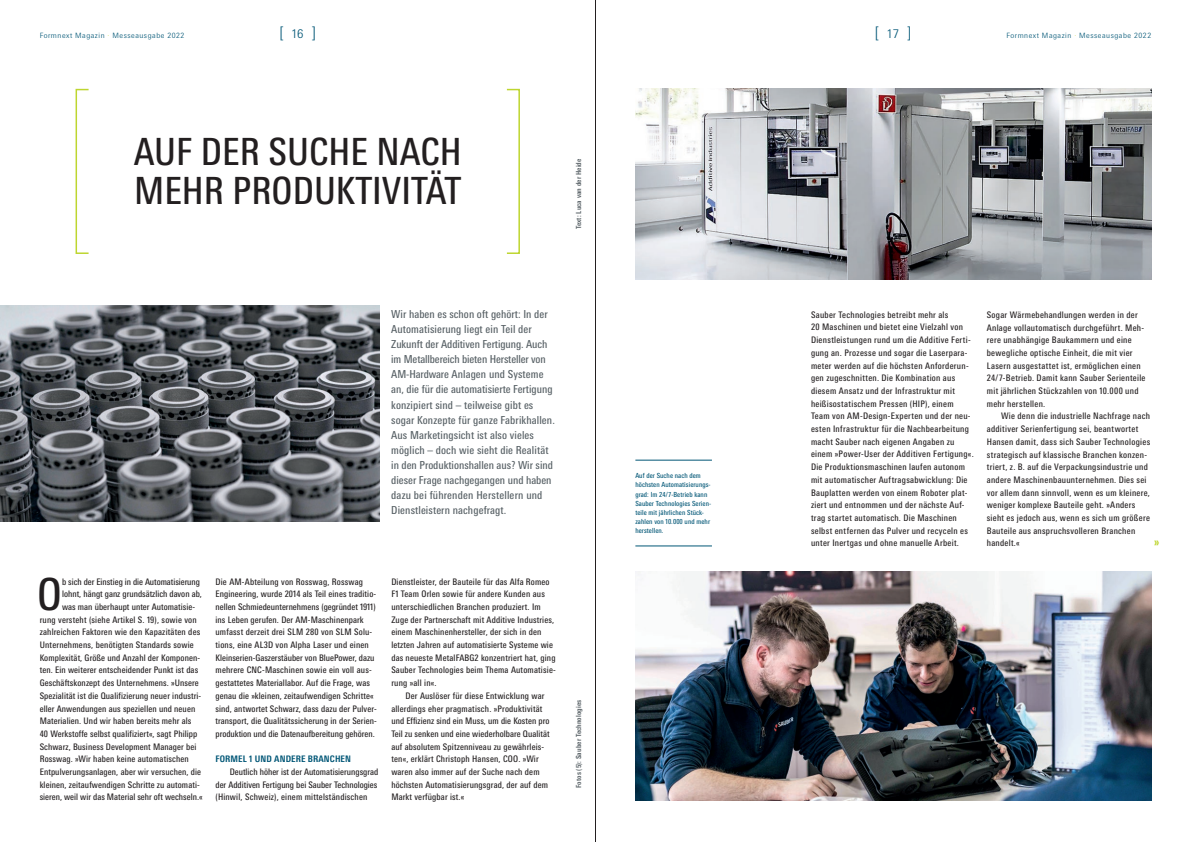
<style>
.page{position:relative;width:1191px;height:842px;background:#fff}
.page>*{position:absolute;margin:0;border:0;box-sizing:border-box;transform-origin:0 0}
.t1{font:condensed 44.1px "Messe Univers";color:#231f20}
.t2{font:condensed 37.5px/38.1px "Messe Univers";color:#231f20}
.t3{font:300 16px "Messe Univers";color:#005676}
.t4{font:700 condensed 12.2px "Messe Univers";color:#bed630}
.t5{font:condensed 11px/15.1px "Messe Univers";letter-spacing:.01em;color:#576065}
.t6{font:condensed 9px/12.7px "Messe Univers";letter-spacing:.02em;color:#231f20}
.t7{font:condensed 9px "Messe Univers";color:#231f20}
.t8{font:condensed 9px "Messe Univers";letter-spacing:-.005em;color:#231f20}
.t9{font:700 condensed 9px "Messe Univers";letter-spacing:.01em;color:#005676}
.t10{font:300 7.3px "Messe Univers";letter-spacing:.07em;color:#005676}
.t11{font:condensed 7px/9.1px "Messe Univers";letter-spacing:.01em;color:#005676}
.t12{font:700 condensed 7px "Messe Univers";letter-spacing:.01em;color:#576065}
.s1{color:#bed630}
.s2{font-size:12px}
</style>
<div class="page">
<img style="left:635px;top:572px;width:516px;height:228px">
<img style="left:0;top:305px;width:380px;height:216px">
<img style="left:635px;top:89px;width:516px;height:191px">
<hr style="left:635px;top:545px;width:77px;height:1px;background:#005676">
<hr style="left:635px;top:460px;width:77px;height:1px;background:#005676">
<div style="left:506px;top:89px;width:14px;height:165px;border:2px solid #bed630"></div>
<div style="left:76px;top:89px;width:13px;height:165px;border:2px solid #bed630"></div>
<hr style="left:595px;top:0;width:1px;height:842px;background:#231f20">
<p class="t10" style="left:40px;top:31px;width:146px">Formnext Magazin <span class="s1">·</span> Messeausgabe 2022</p>
<h3 class="t3" style="left:279px;top:23px;width:38px">[<span class="s2">16</span>]</h3>
<h3 class="t3" style="left:875px;top:23px;width:38px">[<span class="s2">17</span>]</h3>
<p class="t10" style="left:1006px;top:31px;width:146px">Formnext Magazin <span class="s1">·</span> Messeausgabe 2022</p>
<h2 class="t2" style="left:134px;top:132px;width:329px">AUF DER SUCHE NACH<br>MEHR PRODUKTIVITÄT</h2>
<p class="t12" style="left:574px;top:229px;width:72px;rotate:-90deg">Text: Luca van der Heide</p>
<p class="t5" style="left:391px;top:306px;width:165px">Wir haben es schon oft gehört: In der Automatisierung liegt ein Teil der Zukunft der Additiven Fertigung. Auch im Metallbereich bieten Hersteller von AM-Hardware Anlagen und Systeme an, die für die automatisierte Fertigung konzipiert sind – teilweise gibt es sogar Konzepte für ganze Fabrikhallen.<br>Aus Marketingsicht ist also vieles möglich – doch wie sieht die Realität in den Produktionshallen aus? Wir sind dieser Frage nachgegangen und haben dazu bei führenden Herstellern und Dienstleistern nachgefragt.</p>
<h1 class="t1" style="left:37px;top:567px;width:26px">O</h1>
<p class="t8" style="left:62px;top:576px;width:139px">b sich der Einstieg in die Automatisierung</p>
<p class="t7" style="left:62px;top:588px;width:141px">lohnt, hängt ganz grundsätzlich davon ab,</p>
<p class="t6" style="left:62px;top:600px;width:134px">was man überhaupt unter Automatisie-</p>
<p class="t6" style="left:40px;top:613px;width:159px">rung versteht (siehe Artikel S. 19), sowie von</p>
<p class="t6" style="left:40px;top:626px;width:162px">zahlreichen Faktoren wie den Kapazitäten des</p>
<p class="t6" style="left:40px;top:638px;width:156px">Unternehmens, benötigten Standards sowie</p>
<p class="t6" style="left:40px;top:651px;width:162px">Komplexität, Größe und Anzahl der Komponen-</p>
<p class="t6" style="left:40px;top:664px;width:160px">ten. Ein weiterer entscheidender Punkt ist das</p>
<p class="t6" style="left:40px;top:676px;width:161px">Geschäftskonzept des Unternehmens. »Unsere</p>
<p class="t6" style="left:40px;top:689px;width:163px">Spezialität ist die Qualifizierung neuer industri-</p>
<p class="t6" style="left:40px;top:702px;width:157px">eller Anwendungen aus speziellen und neuen</p>
<p class="t6" style="left:40px;top:714px;width:153px">Materialien. Und wir haben bereits mehr als</p>
<p class="t6" style="left:40px;top:727px;width:159px">40 Werkstoffe selbst qualifiziert«, sagt Philipp</p>
<p class="t6" style="left:40px;top:740px;width:158px">Schwarz, Business Development Manager bei</p>
<p class="t6" style="left:40px;top:753px;width:151px">Rosswag. »Wir haben keine automatischen</p>
<p class="t6" style="left:40px;top:765px;width:163px">Entpulverungsanlagen, aber wir versuchen, die</p>
<p class="t6" style="left:40px;top:778px;width:162px">kleinen, zeitaufwendigen Schritte zu automati-</p>
<p class="t7" style="left:40px;top:792px;width:164px">sieren, weil wir das Material sehr oft wechseln.«</p>
<p class="t6" style="left:215px;top:575px;width:163px">Die AM-Abteilung von Rosswag, Rosswag Engineering, wurde 2014 als Teil eines traditio&shy;nellen Schmiedeunternehmens (gegründet 1911) ins Leben gerufen. Der AM-Maschinenpark umfasst derzeit drei SLM 280 von SLM Solu&shy;tions, eine AL3D von Alpha Laser und einen Kleinserien-Gaszerstäuber von BluePower, dazu mehrere CNC-Maschinen sowie ein voll aus&shy;gestattetes Materiallabor. Auf die Frage, was genau die »kleinen, zeitaufwendigen Schritte« sind, antwortet Schwarz, dass dazu der Pulver&shy;transport, die Qualitätssicherung in der Serien&shy;produktion und die Datenaufbereitung gehören.</p>
<p class="t9" style="left:215px;top:753px;width:137px">FORMEL 1 UND ANDERE BRANCHEN</p>
<p class="t6" style="left:215px;top:765px;width:164px;text-align:justify;text-indent:14px">Deutlich höher ist der Automatisierungsgrad der Additiven Fertigung bei Sauber Technologies (Hinwil, Schweiz), einem mittelständischen</p>
<p class="t6" style="left:391px;top:575px;width:166px">Dienstleister, der Bauteile für das Alfa Romeo F1 Team Orlen sowie für andere Kunden aus unterschiedlichen Branchen produziert. Im Zuge der Partnerschaft mit Additive Industries, einem Maschinenhersteller, der sich in den letzten Jahren auf automatisierte Systeme wie das neueste MetalFABG2 konzentriert hat, ging Sauber Technologies beim Thema Automatisie&shy;rung »all in«.</p>
<p class="t6" style="left:391px;top:689px;width:160px;text-indent:14px">Der Auslöser für diese Entwicklung war allerdings eher pragmatisch. »Produktivität und Effizienz sind ein Muss, um die Kosten pro Teil zu senken und eine wiederholbare Qualität auf absolutem Spitzenniveau zu gewährleis&shy;ten«, erklärt Christoph Hansen, COO. »Wir waren also immer auf der Suche nach dem höchsten Automatisierungsgrad, der auf dem Markt verfügbar ist.«</p>
<p class="t12" style="left:574px;top:788px;width:89px;rotate:-90deg">Fotos (5): Sauber Technologies</p>
<p class="t11" style="left:635px;top:471px;width:77px">Auf der Suche nach dem höchsten Automatisierungs&shy;grad: Im 24/7-Betrieb kann<br>Sauber Technologies Serien&shy;teile mit jährlichen Stück&shy;zahlen von 10.000 und mehr herstellen.</p>
<p class="t6" style="left:811px;top:308px;width:164px">Sauber Technologies betreibt mehr als<br>20 Maschinen und bietet eine Vielzahl von Dienstleistungen rund um die Additive Ferti&shy;gung an. Prozesse und sogar die Laserpara&shy;meter werden auf die höchsten Anforderun&shy;gen zugeschnitten. Die Kombination aus diesem Ansatz und der Infrastruktur mit heißisostatischem Pressen (HIP), einem Team von AM-Design-Experten und der neu&shy;esten Infrastruktur für die Nachbearbeitung macht Sauber nach eigenen Angaben zu einem »Power-User der Additiven Fertigung«.<br>Die Produktionsmaschinen laufen autonom mit automatischer Auftragsabwicklung: Die Bauplatten werden von einem Roboter plat&shy;ziert und entnommen und der nächste Auf&shy;trag startet automatisch. Die Maschinen selbst entfernen das Pulver und recyceln es unter Inertgas und ohne manuelle Arbeit.</p>
<p class="t6" style="left:986px;top:308px;width:160px">Sogar Wärmebehandlungen werden in der Anlage vollautomatisch durchgeführt. Meh&shy;rere unabhängige Baukammern und eine bewegliche optische Einheit, die mit vier Lasern ausgestattet ist, ermöglichen einen 24/7-Betrieb. Damit kann Sauber Serienteile mit jährlichen Stückzahlen von 10.000 und mehr herstellen.</p>
<p class="t6" style="left:986px;top:410px;width:165px;text-indent:14px">Wie denn die industrielle Nachfrage nach additiver Serienfertigung sei, beantwortet Hansen damit, dass sich Sauber Technologies strategisch auf klassische Branchen konzen&shy;triert, z. B. auf die Verpackungsindustrie und andere Maschinenbauunternehmen. Dies sei vor allem dann sinnvoll, wenn es um kleinere, weniger komplexe Bauteile geht. »Anders sieht es jedoch aus, wenn es sich um größere Bauteile aus anspruchsvolleren Branchen handelt.«</p>
<h3 class="t4" style="left:1154px;top:535px;width:7px">»</h3>
</div>
